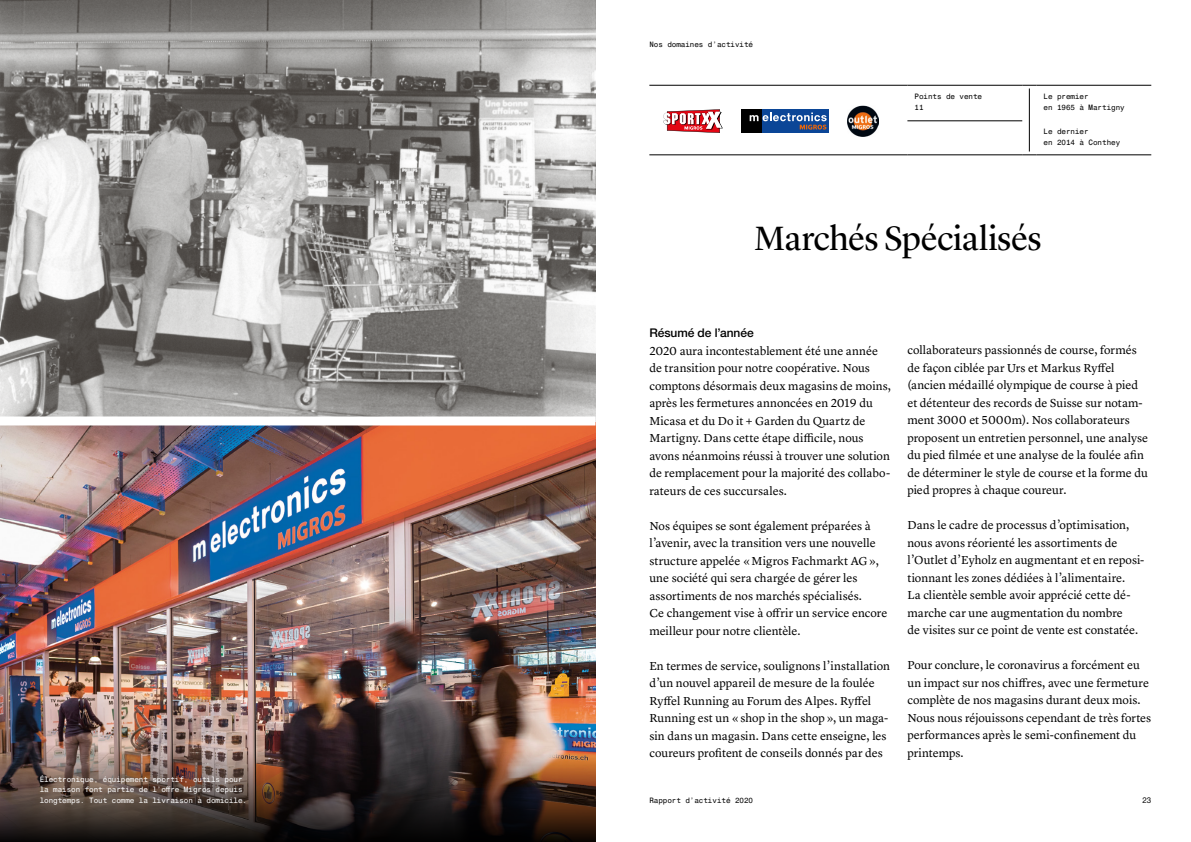
<style>
.page{position:relative;width:1191px;height:842px;background:#fff}
.page>*{position:absolute;margin:0;border:0;box-sizing:border-box;transform-origin:0 0}
.t1{font:35px "Lyon Display";letter-spacing:-.01em;color:#000}
.t2{font:12px/17.5px "Lyon Text";color:#000}
.t3{font:500 12px "Helvetica Neue LT Pro";letter-spacing:-.005em;color:#000}
.t4{font:8px "Helvetica Neue LT";color:#000}
.t5{font:7.5px/10.5px "Helvetica Monospaced Pro";color:#fff}
.t6{font:7.5px/10.5px "Helvetica Monospaced Pro";color:#000}
</style>
<div class="page">
<img style="left:0;top:0;width:595px;height:747px">
<img style="left:0;top:747px;width:595px;height:95px">
<hr style="left:649px;top:85px;width:258px;height:1px;background:#000">
<hr style="left:649px;top:155px;width:258px;height:1px;background:#000">
<hr style="left:907px;top:85px;width:115px;height:1px;background:#000">
<svg style="left:1022px;top:85px;width:14px;height:1px"></svg>
<hr style="left:1036px;top:85px;width:115px;height:1px;background:#000">
<hr style="left:907px;top:155px;width:115px;height:1px;background:#000">
<svg style="left:1022px;top:155px;width:14px;height:1px"></svg>
<hr style="left:1036px;top:155px;width:115px;height:1px;background:#000">
<hr style="left:907px;top:121px;width:115px;height:1px;background:#000">
<svg style="left:664px;top:109px;width:59px;height:24px"></svg>
<img style="left:848px;top:105px;width:31px;height:32px">
<div style="left:761px;top:109px;width:68px;height:24px;background:#0b4697"></div>
<div style="left:741px;top:109px;width:20px;height:24px;background:#000"></div>
<svg style="left:749px;top:112px;width:77px;height:18px"></svg>
<hr style="left:1029px;top:88px;width:1px;height:63px;background:#000">
<div style="left:0;top:416px;width:595px;height:9px;background:#fff"></div>
<p class="t5" style="left:40px;top:774px;width:209px">Électronique, équipement sportif, outils pour la maison font partie de l’offre Migros depuis longtemps. Tout comme la livraison à domicile.</p>
<p class="t6" style="left:649px;top:39px;width:105px">Nos domaines d’activité</p>
<p class="t6" style="left:914px;top:91px;width:69px">Points de vente<br>11</p>
<p class="t6" style="left:1043px;top:91px;width:83px">Le premier<br>en 1965 à Martigny</p>
<p class="t6" style="left:1043px;top:126px;width:78px">Le dernier<br>en 2014 à Conthey</p>
<h1 class="t1" style="left:754px;top:212px;width:289px">Marchés Spécialisés</h1>
<p class="t3" style="left:649px;top:326px;width:106px">Résumé de l’année</p>
<p class="t2" style="left:649px;top:341px;width:243px">2020 aura incontestablement été une année de transition pour notre coopérative. Nous comptons désormais deux magasins de moins, après les fermetures annoncées en 2019 du Micasa et du Do it + Garden du Quartz de Martigny. Dans cette étape difficile, nous avons néanmoins réussi à trouver une solution de remplacement pour la majorité des collabo&shy;rateurs de ces succursales.</p>
<p class="t2" style="left:649px;top:516px;width:239px">Nos équipes se sont également préparées à l’avenir, avec la transition vers une nouvelle structure appelée « Migros Fachmarkt AG », une société qui sera chargée de gérer les assortiments de nos marchés spécialisés.<br>Ce changement vise à offrir un service encore meilleur pour notre clientèle.</p>
<p class="t2" style="left:649px;top:656px;width:242px">En termes de service, soulignons l’installation d’un nouvel appareil de mesure de la foulée Ryffel Running au Forum des Alpes. Ryffel Running est un « shop in the shop », un maga&shy;sin dans un magasin. Dans cette enseigne, les coureurs profitent de conseils donnés par des</p>
<p class="t2" style="left:907px;top:341px;width:242px">collaborateurs passionnés de course, formés de façon ciblée par Urs et Markus Ryffel (ancien médaillé olympique de course à pied et détenteur des records de Suisse sur notam&shy;ment 3000 et 5000m). Nos collaborateurs proposent un entretien personnel, une analyse du pied filmée et une analyse de la foulée afin de déterminer le style de course et la forme du pied propres à chaque coureur.</p>
<p class="t2" style="left:907px;top:516px;width:238px">Dans le cadre de processus d’optimisation, nous avons réorienté les assortiments de l’Outlet d’Eyholz en augmentant et en reposi&shy;tionnant les zones dédiées à l’alimentaire.<br>La clientèle semble avoir apprécié cette dé&shy;marche car une augmentation du nombre<br>de visites sur ce point de vente est constatée.</p>
<p class="t2" style="left:907px;top:656px;width:245px">Pour conclure, le coronavirus a forcément eu un impact sur nos chiffres, avec une fermeture complète de nos magasins durant deux mois.<br>Nous nous réjouissons cependant de très fortes performances après le semi-confinement du printemps.</p>
<p class="t6" style="left:649px;top:795px;width:105px">Rapport d’activité 2020</p>
<p class="t4" style="left:1142px;top:795px;width:10px">23</p>
</div>
